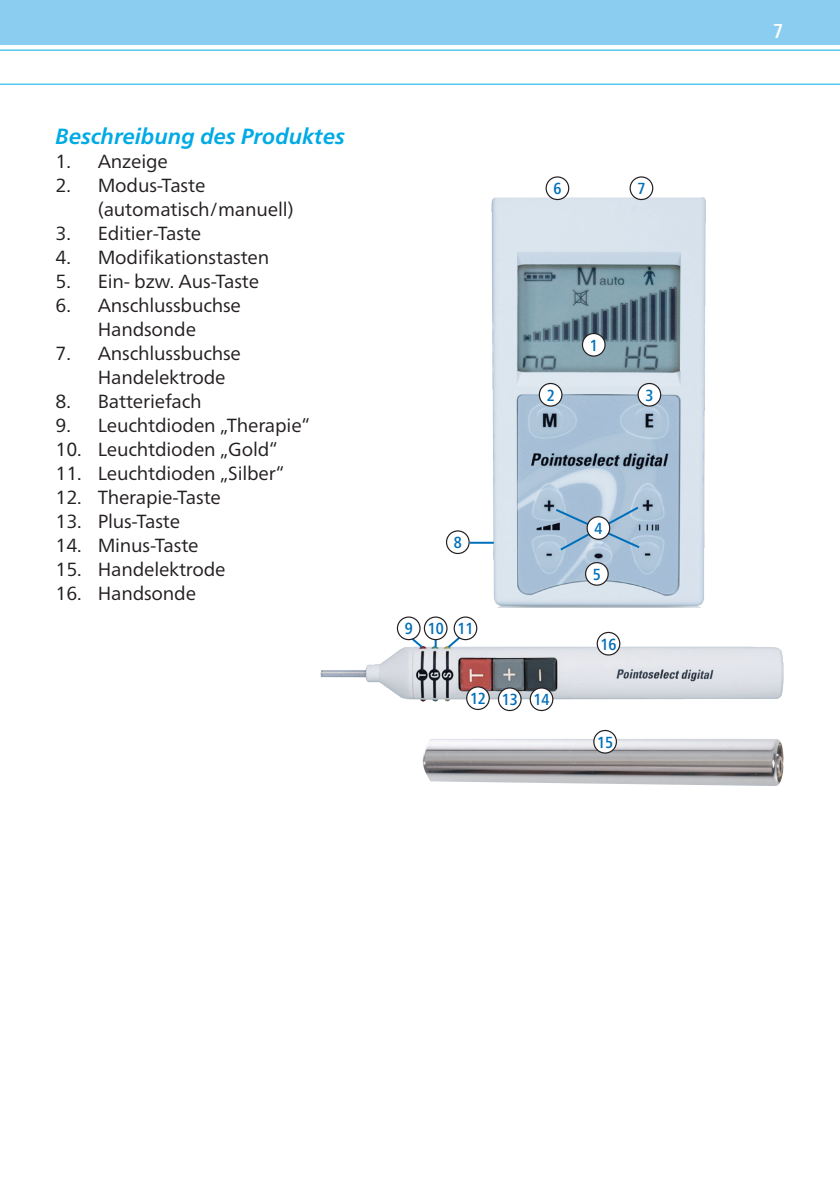
<style>
.page{position:relative;width:840px;height:1191px;background:#fff}
.page>*{position:absolute;margin:0;border:0;box-sizing:border-box;transform-origin:0 0}
.t1{font:italic 700 22px "Frutiger Neue LT Pro";color:#00aae5}
.t2{font:500 condensed 20px "Frutiger Neue LT Pro";color:#fff}
.t3{font:19px/24px "Frutiger Neue LT Pro";letter-spacing:-.01em;color:#231f20}
.t4{font:500 condensed 16px "Frutiger Neue LT Pro";letter-spacing:-.01em;color:#006fba}
</style>
<div class="page">
<hr style="left:0;top:84px;width:839px;height:1px;background:#00aae5">
<hr style="left:0;top:50px;width:839px;height:1px;background:#00aae5">
<div style="left:0;top:0;width:839px;height:44px;background:#8bcdf0"></div>
<img style="left:447px;top:192px;width:259px;height:416px">
<img style="left:320px;top:640px;width:464px;height:64px">
<img style="left:422px;top:739px;width:361px;height:47px">
<div style="left:530px;top:688px;width:22px;height:22px;background:#fff;border-radius:50%"></div>
<div style="left:529px;top:687px;width:24px;height:24px;border:1px solid #231f20;border-radius:50%"></div>
<div style="left:498px;top:688px;width:22px;height:22px;background:#fff;border-radius:50%"></div>
<div style="left:497px;top:687px;width:24px;height:24px;border:1px solid #231f20;border-radius:50%"></div>
<div style="left:466px;top:687px;width:23px;height:22px;background:#fff;border-radius:50%"></div>
<div style="left:466px;top:686px;width:23px;height:24px;border:1px solid #231f20;border-radius:50%"></div>
<div style="left:446px;top:531px;width:23px;height:22px;background:#fff;border-radius:50%"></div>
<div style="left:445px;top:530px;width:24px;height:24px;border:1px solid #231f20;border-radius:50%"></div>
<div style="left:629px;top:177px;width:23px;height:22px;background:#fff;border-radius:50%"></div>
<div style="left:629px;top:176px;width:24px;height:24px;border:1px solid #231f20;border-radius:50%"></div>
<div style="left:546px;top:177px;width:22px;height:22px;background:#fff;border-radius:50%"></div>
<div style="left:545px;top:176px;width:24px;height:24px;border:1px solid #231f20;border-radius:50%"></div>
<div style="left:585px;top:562px;width:22px;height:23px;background:#fff;border-radius:50%"></div>
<div style="left:584px;top:562px;width:24px;height:24px;border:1px solid #231f20;border-radius:50%"></div>
<div style="left:637px;top:383px;width:23px;height:23px;background:#fff;border-radius:50%"></div>
<div style="left:637px;top:383px;width:24px;height:23px;border:1px solid #231f20;border-radius:50%"></div>
<div style="left:539px;top:383px;width:22px;height:23px;background:#fff;border-radius:50%"></div>
<div style="left:538px;top:383px;width:24px;height:23px;border:1px solid #231f20;border-radius:50%"></div>
<div style="left:582px;top:333px;width:22px;height:23px;background:#fff;border-radius:50%"></div>
<div style="left:581px;top:333px;width:24px;height:24px;border:1px solid #231f20;border-radius:50%"></div>
<div style="left:593px;top:730px;width:23px;height:23px;background:#fff;border-radius:50%"></div>
<div style="left:593px;top:730px;width:23px;height:23px;border:1px solid #231f20;border-radius:50%"></div>
<hr style="left:469px;top:542px;width:24px;height:2px;background:#006fba">
<svg style="left:553px;top:505px;width:88px;height:47px;background:#9ebbd3"></svg>
<div style="left:586px;top:517px;width:23px;height:22px;background:#fff;border-radius:50%"></div>
<div style="left:586px;top:516px;width:24px;height:24px;border:1px solid #231f20;border-radius:50%"></div>
<svg style="left:408px;top:635px;width:17px;height:15px"></svg>
<svg style="left:434px;top:640px;width:2px;height:7px"></svg>
<svg style="left:445px;top:635px;width:17px;height:15px"></svg>
<div style="left:454px;top:617px;width:22px;height:22px;background:#fff;border-radius:50%"></div>
<div style="left:453px;top:616px;width:24px;height:24px;border:1px solid #231f20;border-radius:50%"></div>
<div style="left:423px;top:616px;width:24px;height:24px;border:1px solid #231f20;border-radius:50%"></div>
<div style="left:397px;top:617px;width:23px;height:22px;background:#fff;border-radius:50%"></div>
<div style="left:396px;top:616px;width:24px;height:24px;border:1px solid #231f20;border-radius:50%"></div>
<div style="left:597px;top:632px;width:22px;height:23px;background:#fff;border-radius:50%"></div>
<div style="left:596px;top:632px;width:24px;height:23px;border:1px solid #231f20;border-radius:50%"></div>
<p class="t1" style="left:56px;top:123px;width:291px">Beschreibung des Produktes</p>
<p class="t3" style="left:56px;top:149px;width:114px">1. Anzeige</p>
<p class="t3" style="left:98px;top:173px;width:197px;text-indent:-42px">2. Modus-Taste (automatisch/manuell)</p>
<p class="t3" style="left:56px;top:221px;width:147px">3. Editier-Taste</p>
<p class="t3" style="left:56px;top:245px;width:215px">4. Modifikationstasten</p>
<p class="t3" style="left:56px;top:269px;width:205px">5. Ein- bzw. Aus-Taste</p>
<p class="t3" style="left:56px;top:293px;width:187px;text-align:center">6. Anschlussbuchse<br>Handsonde</p>
<p class="t3" style="left:98px;top:341px;width:145px;text-indent:-42px">7. Anschlussbuchse<br>Handelektrode</p>
<p class="t3" style="left:56px;top:389px;width:147px">8. Batteriefach</p>
<p class="t3" style="left:56px;top:413px;width:256px">9. Leuchtdioden „Therapie“</p>
<p class="t3" style="left:56px;top:437px;width:223px">10. Leuchtdioden „Gold“</p>
<p class="t3" style="left:56px;top:461px;width:230px">11. Leuchtdioden „Silber“</p>
<p class="t3" style="left:56px;top:485px;width:167px">12. Therapie-Taste</p>
<p class="t3" style="left:56px;top:509px;width:126px">13. Plus-Taste</p>
<p class="t3" style="left:56px;top:533px;width:144px">14. Minus-Taste</p>
<p class="t3" style="left:56px;top:557px;width:171px">15. Handelektrode</p>
<p class="t3" style="left:56px;top:581px;width:142px">16. Handsonde</p>
<p class="t4" style="left:553px;top:179px;width:10px">6</p>
<p class="t4" style="left:637px;top:179px;width:10px">7</p>
<p class="t4" style="left:589px;top:336px;width:10px">1</p>
<p class="t4" style="left:546px;top:386px;width:10px">2</p>
<p class="t4" style="left:645px;top:386px;width:10px">3</p>
<p class="t4" style="left:453px;top:533px;width:10px">8</p>
<p class="t4" style="left:404px;top:619px;width:70px">9 10 11</p>
<p class="t4" style="left:470px;top:690px;width:81px">12 13 14</p>
<p class="t4" style="left:594px;top:519px;width:10px">4</p>
<p class="t4" style="left:592px;top:565px;width:10px">5</p>
<p class="t4" style="left:600px;top:634px;width:17px">16</p>
<p class="t4" style="left:597px;top:732px;width:17px">15</p>
<p class="t2" style="left:772px;top:19px;width:12px">7</p>
</div>
